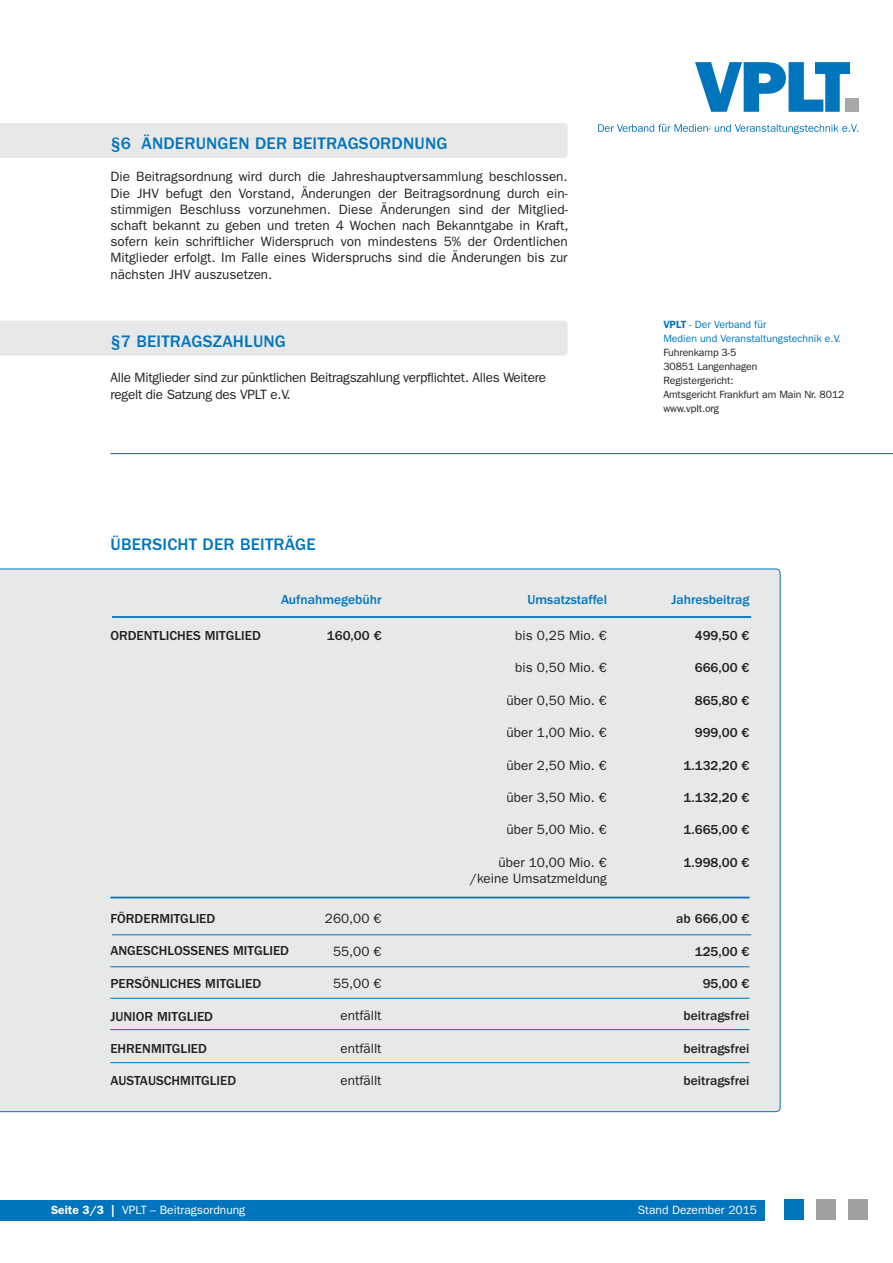
<style>
.page{position:relative;width:893px;height:1263px;background:#fff}
.page>*{position:absolute;margin:0;border:0;box-sizing:border-box;transform-origin:0 0}
.t1{font:500 17.25px "ITC Franklin Gothic Std";letter-spacing:.01em;color:#0074bc}
.t2{font:13.5px/16.2px "ITC Franklin Gothic Std";color:#231f20;text-align:justify}
.t3{font:500 13.5px "ITC Franklin Gothic Std";color:#231f20}
.t4{font:13.5px/16.2px "ITC Franklin Gothic Std";letter-spacing:-.02em;color:#231f20}
.t5{font:500 13.5px "ITC Franklin Gothic Std";color:#0074bc}
.t6{font:12px "ITC Franklin Gothic Std";color:#fff}
.t7{font:10.5px/14px "ITC Franklin Gothic Std";letter-spacing:-.01em;color:#231f20}
.t8{font:10.5px/14px "ITC Franklin Gothic Std";color:#0074bc}
.s1{font-weight:600}
</style>
<div class="page">
<div style="left:0;top:569px;width:780px;height:543px;background:#e7e8e8"></div>
<div style="left:0;top:321px;width:568px;height:35px;background:#e7e8e8"></div>
<div style="left:0;top:123px;width:568px;height:35px;background:#e7e8e8"></div>
<svg style="left:695px;top:62px;width:155px;height:50px"></svg>
<div style="left:845px;top:98px;width:13px;height:14px;background:#a9a7a7"></div>
<svg style="left:598px;top:124px;width:260px;height:10px"></svg>
<div style="left:0;top:1200px;width:765px;height:20px;background:#0074bc"></div>
<div style="left:784px;top:1200px;width:19px;height:20px;background:#0074bc"></div>
<div style="left:816px;top:1200px;width:19px;height:20px;background:#9ea0a2"></div>
<div style="left:848px;top:1200px;width:19px;height:20px;background:#9ea0a2"></div>
<hr style="left:111px;top:453px;width:782px;height:1px;background:#0074bc">
<hr style="left:110px;top:897px;width:640px;height:1px;background:#0074bc">
<hr style="left:112px;top:934px;width:639px;height:1px;background:#0074bc">
<hr style="left:110px;top:966px;width:640px;height:1px;background:#0074bc">
<hr style="left:110px;top:998px;width:640px;height:1px;background:#0074bc">
<hr style="left:110px;top:1029px;width:640px;height:1px;background:#0074bc">
<hr style="left:110px;top:1062px;width:640px;height:1px;background:#0074bc">
<hr style="left:112px;top:616px;width:639px;height:2px;background:#0074bc">
<p class="t1" style="left:111px;top:134px;width:338px">§6 ÄNDERUNGEN DER BEITRAGSORDNUNG</p>
<p class="t2" style="left:111px;top:169px;width:459px">Die Beitragsordnung wird durch die Jahreshauptversammlung beschlossen.<br>Die JHV befugt den Vorstand, Änderungen der Beitragsordnung durch ein&shy;stimmigen Beschluss vorzunehmen. Diese Änderungen sind der Mitglied&shy;schaft bekannt zu geben und treten 4 Wochen nach Bekanntgabe in Kraft, sofern kein schriftlicher Widerspruch von mindestens 5% der Ordentlichen Mitglieder erfolgt. Im Falle eines Widerspruchs sind die Änderungen bis zur nächsten JHV auszusetzen.</p>
<p class="t1" style="left:111px;top:331px;width:177px">§7 BEITRAGSZAHLUNG</p>
<p class="t4" style="left:111px;top:370px;width:437px">Alle Mitglieder sind zur pünktlichen Beitragszahlung verpflichtet. Alles Weitere regelt die Satzung des VPLT e.V.</p>
<p class="t1" style="left:111px;top:534px;width:207px">ÜBERSICHT DER BEITRÄGE</p>
<p class="t3" style="left:110px;top:628px;width:152px">ORDENTLICHES MITGLIED</p>
<p class="t5" style="left:281px;top:592px;width:102px">Aufnahmegebühr</p>
<p class="t5" style="left:527px;top:592px;width:81px">Umsatzstaffel</p>
<p class="t3" style="left:327px;top:628px;width:56px">160,00 €</p>
<p class="t2" style="left:515px;top:627px;width:93px">bis 0,25 Mio. €</p>
<p class="t2" style="left:515px;top:660px;width:93px">bis 0,50 Mio. €</p>
<p class="t2" style="left:507px;top:692px;width:102px">über 0,50 Mio. €</p>
<p class="t2" style="left:507px;top:724px;width:102px">über 1,00 Mio. €</p>
<p class="t2" style="left:507px;top:757px;width:102px">über 2,50 Mio. €</p>
<p class="t2" style="left:507px;top:789px;width:102px">über 3,50 Mio. €</p>
<p class="t2" style="left:507px;top:822px;width:102px">über 5,00 Mio. €</p>
<p class="t2" style="left:470px;top:854px;width:138px;text-align:right">über 10,00 Mio. € /keine Umsatzmeldung</p>
<p class="t3" style="left:110px;top:911px;width:107px">FÖRDERMITGLIED</p>
<p class="t3" style="left:110px;top:943px;width:180px">ANGESCHLOSSENES MITGLIED</p>
<p class="t3" style="left:110px;top:976px;width:152px">PERSÖNLICHES MITGLIED</p>
<p class="t3" style="left:110px;top:1009px;width:104px">JUNIOR MITGLIED</p>
<p class="t3" style="left:110px;top:1041px;width:98px">EHRENMITGLIED</p>
<p class="t3" style="left:110px;top:1073px;width:127px">AUSTAUSCHMITGLIED</p>
<p class="t2" style="left:325px;top:910px;width:58px">260,00 €</p>
<p class="t2" style="left:333px;top:943px;width:50px">55,00 €</p>
<p class="t2" style="left:333px;top:975px;width:50px">55,00 €</p>
<p class="t2" style="left:341px;top:1008px;width:43px">entfällt</p>
<p class="t2" style="left:341px;top:1040px;width:43px">entfällt</p>
<p class="t2" style="left:341px;top:1072px;width:43px">entfällt</p>
<p class="t8" style="left:663px;top:318px;width:179px"><span class="s1">VPLT</span> - Der Verband für<br>Medien und Veranstaltungstechnik e.V.</p>
<p class="t7" style="left:663px;top:346px;width:183px">Fuhrenkamp 3-5<br>30851 Langenhagen<br>Registergericht:<br>Amtsgericht Frankfurt am Main Nr. 8012 www.vplt.org</p>
<p class="t5" style="left:671px;top:592px;width:80px">Jahresbeitrag</p>
<p class="t3" style="left:695px;top:628px;width:56px">499,50 €</p>
<p class="t3" style="left:695px;top:660px;width:56px">666,00 €</p>
<p class="t3" style="left:695px;top:693px;width:56px">865,80 €</p>
<p class="t3" style="left:695px;top:725px;width:56px">999,00 €</p>
<p class="t3" style="left:683px;top:757px;width:68px">1.132,20 €</p>
<p class="t3" style="left:683px;top:790px;width:68px">1.132,20 €</p>
<p class="t3" style="left:683px;top:822px;width:68px">1.665,00 €</p>
<p class="t3" style="left:683px;top:855px;width:68px">1.998,00 €</p>
<p class="t3" style="left:676px;top:911px;width:75px">ab 666,00 €</p>
<p class="t3" style="left:695px;top:943px;width:56px">125,00 €</p>
<p class="t3" style="left:703px;top:976px;width:48px">95,00 €</p>
<p class="t3" style="left:684px;top:1008px;width:67px">beitragsfrei</p>
<p class="t3" style="left:684px;top:1041px;width:67px">beitragsfrei</p>
<p class="t3" style="left:684px;top:1073px;width:67px">beitragsfrei</p>
<p class="t6" style="left:51px;top:1203px;width:196px"><span class="s1">Seite 3/3 |</span> VPLT – Beitragsordnung</p>
<p class="t6" style="left:638px;top:1203px;width:121px">Stand Dezember 2015</p>
</div>
